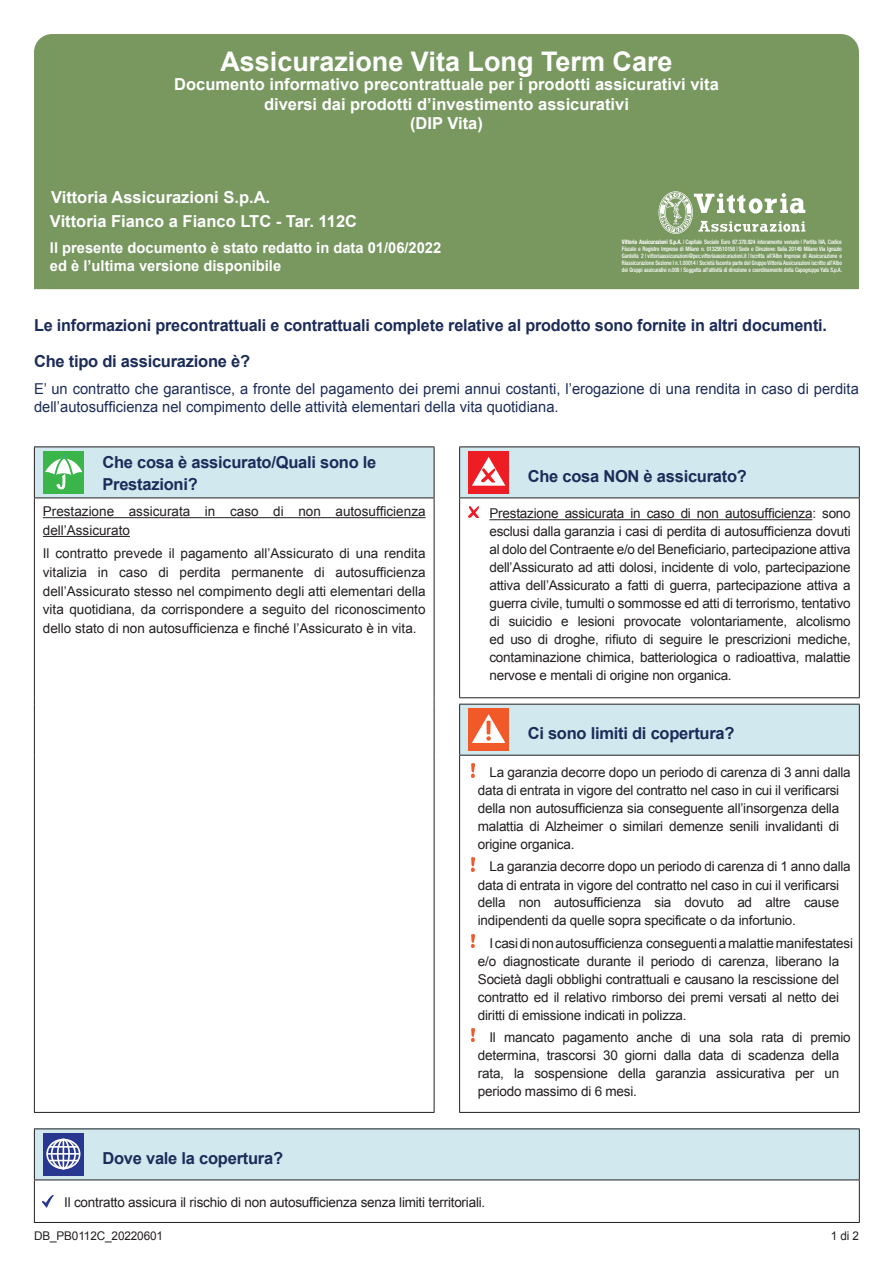
<style>
.page{position:relative;width:893px;height:1263px;background:#fff}
.page>*{position:absolute;margin:0;border:0;box-sizing:border-box;transform-origin:0 0}
.t1{font:700 27px "Arial";color:#fff}
.t2{font:700 16.5px/22.5px "Arial";letter-spacing:-.015em;color:#1c2c59}
.t3{font:700 16.5px/19.5px "Arial";color:#fff;text-align:center}
.t4{font:15px/18px "Arial";color:#1c2c59}
.t5{font:700 15px/18px "Arial";color:#fff}
.t6{font:13.5px/18px "Arial";letter-spacing:-.015em;color:#231f20}
.t7{font:12px "Arial";letter-spacing:-.01em;color:#231f20}
.t8{font:500 condensed 6.15px/7.1px "Helvetica Neue";letter-spacing:-.02em;color:#fff;text-align:justify;scale:.94 1}
.s1{font-family:"Helvetica Neue LT Std";font-weight:700}
</style>
<div class="page">
<svg style="left:35px;top:447px;width:824px;height:308px"></svg>
<hr style="left:34px;top:446px;width:400px;height:1px;background:#231f20">
<hr style="left:34px;top:447px;width:1px;height:50px;background:#231f20">
<hr style="left:434px;top:447px;width:1px;height:50px;background:#231f20">
<hr style="left:459px;top:446px;width:401px;height:1px;background:#231f20">
<hr style="left:459px;top:447px;width:1px;height:50px;background:#231f20">
<hr style="left:859px;top:447px;width:1px;height:50px;background:#231f20">
<hr style="left:34px;top:497px;width:400px;height:1px;background:#231f20">
<hr style="left:34px;top:498px;width:1px;height:200px;background:#231f20">
<hr style="left:434px;top:498px;width:1px;height:200px;background:#231f20">
<hr style="left:459px;top:497px;width:401px;height:1px;background:#231f20">
<hr style="left:459px;top:498px;width:1px;height:199px;background:#231f20">
<hr style="left:859px;top:498px;width:1px;height:199px;background:#231f20">
<hr style="left:459px;top:697px;width:401px;height:1px;background:#231f20">
<hr style="left:34px;top:704px;width:1px;height:51px;background:#231f20">
<hr style="left:434px;top:704px;width:1px;height:51px;background:#231f20">
<hr style="left:459px;top:704px;width:401px;height:1px;background:#231f20">
<hr style="left:459px;top:704px;width:1px;height:51px;background:#231f20">
<hr style="left:859px;top:704px;width:1px;height:51px;background:#231f20">
<hr style="left:34px;top:755px;width:1px;height:357px;background:#231f20">
<hr style="left:434px;top:755px;width:1px;height:357px;background:#231f20">
<hr style="left:459px;top:755px;width:401px;height:1px;background:#231f20">
<hr style="left:459px;top:755px;width:1px;height:357px;background:#231f20">
<hr style="left:859px;top:755px;width:1px;height:357px;background:#231f20">
<hr style="left:34px;top:1112px;width:400px;height:1px;background:#231f20">
<hr style="left:459px;top:1112px;width:401px;height:1px;background:#231f20">
<div style="left:43px;top:451px;width:41px;height:42px;background:#3ab54a"></div>
<svg style="left:45px;top:454px;width:37px;height:35px"></svg>
<div style="left:468px;top:451px;width:41px;height:43px;background:#ee1d23"></div>
<svg style="left:472px;top:457px;width:33px;height:29px"></svg>
<hr style="left:43px;top:517px;width:383px;height:1px;background:#231f20">
<hr style="left:43px;top:536px;width:87px;height:1px;background:#231f20">
<hr style="left:489px;top:519px;width:323px;height:1px;background:#231f20">
<svg style="left:468px;top:506px;width:11px;height:11px"></svg>
<div style="left:468px;top:708px;width:41px;height:43px;background:#f15929"></div>
<svg style="left:472px;top:714px;width:33px;height:29px"></svg>
<svg style="left:471px;top:764px;width:4px;height:13px"></svg>
<svg style="left:471px;top:858px;width:4px;height:13px"></svg>
<svg style="left:471px;top:934px;width:4px;height:13px"></svg>
<img style="left:471px;top:1028px;width:4px;height:14px">
<div style="left:34px;top:1129px;width:825px;height:51px;background:#d0e8ee"></div>
<hr style="left:34px;top:1128px;width:826px;height:1px;background:#231f20">
<hr style="left:34px;top:1129px;width:1px;height:50px;background:#231f20">
<hr style="left:859px;top:1129px;width:1px;height:50px;background:#231f20">
<hr style="left:34px;top:1179px;width:826px;height:1px;background:#231f20">
<hr style="left:34px;top:1180px;width:1px;height:42px;background:#231f20">
<hr style="left:859px;top:1180px;width:1px;height:42px;background:#231f20">
<hr style="left:34px;top:1222px;width:826px;height:1px;background:#231f20">
<svg style="left:43px;top:1133px;width:41px;height:43px"></svg>
<div style="left:46px;top:1139px;width:34px;height:30px;border:2px solid #fff;border-radius:50%"></div>
<div style="left:51px;top:1139px;width:25px;height:30px;border:2px solid #fff;border-radius:50%"></div>
<div style="left:57px;top:1139px;width:13px;height:30px;border:2px solid #fff;border-radius:50%"></div>
<hr style="left:63px;top:1139px;width:1px;height:30px;background:#fff">
<svg style="left:49px;top:1146px;width:29px;height:1px"></svg>
<svg style="left:49px;top:1160px;width:29px;height:1px"></svg>
<hr style="left:47px;top:1153px;width:33px;height:2px;background:#fff">
<svg style="left:43px;top:1195px;width:11px;height:12px"></svg>
<div style="left:34px;top:34px;width:825px;height:255px;background:#789860"></div>
<svg style="left:658px;top:191px;width:147px;height:43px"></svg>
<h1 class="t1" style="left:220px;top:43px;width:454px">Assicurazione Vita Long Term Care</h1>
<p class="t3" style="left:174px;top:75px;width:546px">Documento informativo precontrattuale per i prodotti assicurativi vita diversi dai prodotti d’investimento assicurativi<br>(DIP Vita)</p>
<p class="t3" style="left:50px;top:186px;width:309px;line-height:23.4px;text-align:left">Vittoria Assicurazioni S.p.A.<br>Vittoria Fianco a Fianco LTC - Tar. 112C</p>
<p class="t5" style="left:50px;top:239px;width:393px">Il presente documento è stato redatto in data 01/06/2022 ed è l’ultima versione disponibile</p>
<p class="t8" style="left:622px;top:238px;width:236px"><span class="s1">Vittoria Assicurazioni S.p.A.</span> | Capitale Sociale Euro 67.378.924 interamente versato | Partita IVA, Codice Fiscale e Registro Imprese di Milano n. 01329510158 | Sede e Direzione: Italia 20149 Milano Via Ignazio Gardella 2 | vittoriaassicurazioni@pec.vittoriaassicurazioni.it | Iscritta all’Albo Imprese di Assicurazione e Riassicurazione Sezione I n.1.00014 | Società facente parte del Gruppo Vittoria Assicurazioni iscritto all’Albo dei Gruppi assicurativi n.008 | Soggetta all’attività di direzione e coordinamento della Capogruppo Yafa S.p.A.</p>
<p class="t2" style="left:34px;top:314px;width:794px">Le informazioni precontrattuali e contrattuali complete relative al prodotto sono fornite in altri documenti.</p>
<p class="t2" style="left:34px;top:351px;width:218px">Che tipo di assicurazione è?</p>
<p class="t4" style="left:34px;top:380px;width:826px">E’ un contratto che garantisce, a fronte del pagamento dei premi annui costanti, l’erogazione di una rendita in caso di perdita dell’autosufficienza nel compimento delle attività elementari della vita quotidiana.</p>
<p class="t2" style="left:102px;top:451px;width:276px">Che cosa è assicurato/Quali sono le<br>Prestazioni?</p>
<p class="t6" style="left:43px;top:502px;width:384px;line-height:18.8px">Prestazione assicurata in caso di non autosufficienza dell’Assicurato</p>
<p class="t6" style="left:43px;top:544px;width:384px;line-height:18.8px;text-align:justify">Il contratto prevede il pagamento all’Assicurato di una rendita vitalizia in caso di perdita permanente di autosufficienza dell’Assicurato stesso nel compimento degli atti elementari della vita quotidiana, da corrispondere a seguito del riconoscimento dello stato di non autosufficienza e finché l’Assicurato è in vita.</p>
<p class="t2" style="left:528px;top:465px;width:221px">Che cosa NON è assicurato?</p>
<p class="t6" style="left:489px;top:505px;width:363px;text-align:justify">Prestazione assicurata in caso di non autosufficienza: sono esclusi dalla garanzia i casi di perdita di autosufficienza dovuti al dolo del Contraente e/o del Beneficiario, partecipazione attiva dell’Assicurato ad atti dolosi, incidente di volo, partecipazione attiva dell’Assicurato a fatti di guerra, partecipazione attiva a guerra civile, tumulti o sommosse ed atti di terrorismo, tentativo di suicidio e lesioni provocate volontariamente, alcolismo ed uso di droghe, rifiuto di seguire le prescrizioni mediche, contaminazione chimica, batteriologica o radioattiva, malattie nervose e mentali di origine non organica.</p>
<p class="t2" style="left:528px;top:722px;width:208px">Ci sono limiti di copertura?</p>
<p class="t6" style="left:478px;top:763px;width:374px;text-indent:12px">La garanzia decorre dopo un periodo di carenza di 3 anni dalla data di entrata in vigore del contratto nel caso in cui il verificarsi della non autosufficienza sia conseguente all’insorgenza della malattia di Alzheimer o similari demenze senili invalidanti di origine organica.</p>
<p class="t6" style="left:478px;top:858px;width:374px;text-indent:12px">La garanzia decorre dopo un periodo di carenza di 1 anno dalla data di entrata in vigore del contratto nel caso in cui il verificarsi della non autosufficienza sia dovuto ad altre cause indipendenti da quelle sopra specificate o da infortunio.</p>
<p class="t6" style="left:478px;top:934px;width:377px;text-indent:12px">Icasidinonautosufficienza conseguentiamalattiemanifestatesi e/o diagnosticate durante il periodo di carenza, liberano la Società dagli obblighi contrattuali e causano la rescissione del contratto ed il relativo rimborso dei premi versati al netto dei diritti di emissione indicati in polizza.</p>
<p class="t6" style="left:478px;top:1028px;width:374px;text-indent:12px">Il mancato pagamento anche di una sola rata di premio determina, trascorsi 30 giorni dalla data di scadenza della rata, la sospensione della garanzia assicurativa per un periodo massimo di 6 mesi.</p>
<p class="t2" style="left:102px;top:1147px;width:182px">Dove vale la copertura?</p>
<p class="t6" style="left:64px;top:1193px;width:423px">Il contratto assicura il rischio di non autosufficienza senza limiti territoriali.</p>
<p class="t7" style="left:34px;top:1228px;width:131px">DB_PB0112C_20220601</p>
<p class="t7" style="left:831px;top:1228px;width:30px">1 di 2</p>
</div>
